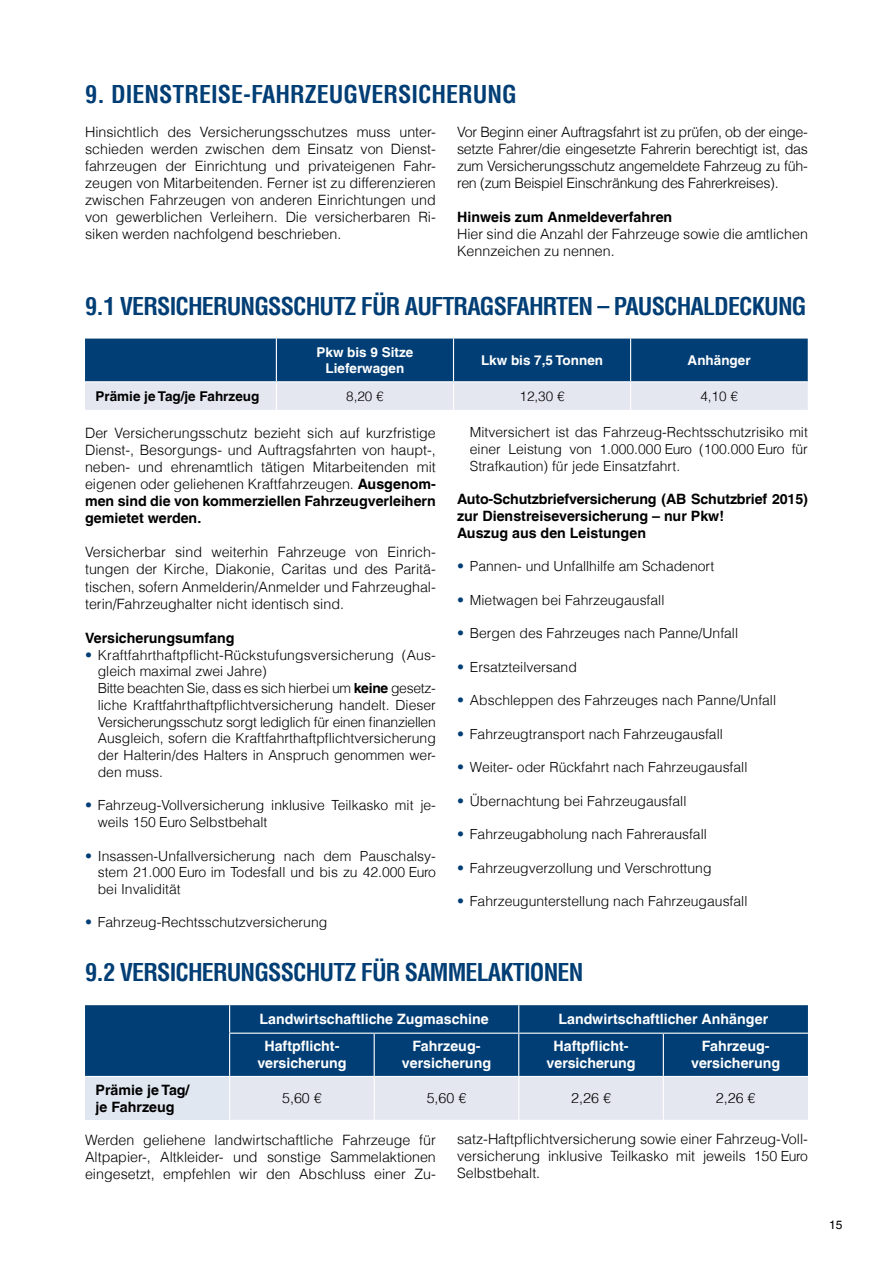
<style>
.page{position:relative;width:893px;height:1263px;background:#fff}
.page>*{position:absolute;margin:0;border:0;box-sizing:border-box;transform-origin:0 0}
.t1{font:700 condensed 24px "Helvetica LT";letter-spacing:-.035em;color:#003e75}
.t2{font:700 condensed 24px "Helvetica LT";color:#003e75}
.t3{font:300 14.25px/17.1px "Helvetica LT";color:#000;text-align:justify}
.t4{font:700 14.25px/16.8px "Helvetica LT";color:#000}
.t5{font:700 14.25px/17.1px "Helvetica LT";color:#fff;text-align:center}
.t6{font:300 13.95px/16.8px "Helvetica LT";color:#000;text-align:justify}
.t7{font:700 13.5px/16.2px "Helvetica LT";color:#fff;text-align:center}
.t8{font:700 13.5px "Helvetica LT";color:#000}
.t9{font:300 13.5px "Helvetica LT";color:#000}
.t10{font:12px "Helvetica LT";color:#000}
.s1{font-weight:700}
.s2{color:#003e75}
.s3{font-size:13.95px}
</style>
<div class="page">
<div style="left:85px;top:1005px;width:723px;height:71px;background:#003e75"></div>
<div style="left:85px;top:1076px;width:145px;height:44px;background:#e1e7f1"></div>
<div style="left:230px;top:1077px;width:578px;height:43px;background:#e4e6f0"></div>
<svg style="left:229px;top:1005px;width:1px;height:27px"></svg>
<svg style="left:518px;top:1005px;width:1px;height:27px"></svg>
<hr style="left:229px;top:1032px;width:145px;height:2px;background:#fff">
<hr style="left:229px;top:1034px;width:1px;height:42px;background:#fff">
<hr style="left:374px;top:1032px;width:145px;height:2px;background:#fff">
<hr style="left:374px;top:1034px;width:1px;height:42px;background:#fff">
<hr style="left:519px;top:1032px;width:144px;height:2px;background:#fff">
<hr style="left:518px;top:1034px;width:1px;height:42px;background:#fff">
<hr style="left:663px;top:1032px;width:145px;height:2px;background:#fff">
<hr style="left:663px;top:1034px;width:1px;height:42px;background:#fff">
<hr style="left:85px;top:1076px;width:145px;height:1px;background:#fff">
<hr style="left:229px;top:1077px;width:1px;height:43px;background:#fff">
<hr style="left:374px;top:1077px;width:1px;height:43px;background:#fff">
<hr style="left:518px;top:1077px;width:1px;height:43px;background:#fff">
<hr style="left:663px;top:1077px;width:1px;height:43px;background:#fff">
<svg style="left:85px;top:339px;width:723px;height:71px;background:#5d82a7"></svg>
<h1 class="t2" style="left:85px;top:79px;width:433px">9. DIENSTREISE-FAHRZEUGVERSICHERUNG</h1>
<p class="t3" style="left:85px;top:123px;width:352px">Hinsichtlich des Versicherungsschutzes muss unter&shy;schieden werden zwischen dem Einsatz von Dienst&shy;fahrzeugen der Einrichtung und privateigenen Fahr&shy;zeugen von Mitarbeitenden. Ferner ist zu differenzieren zwischen Fahrzeugen von anderen Einrichtungen und von gewerblichen Verleihern. Die versicherbaren Ri&shy;siken werden nachfolgend beschrieben.</p>
<p class="t3" style="left:457px;top:123px;width:352px">Vor Beginn einer Auftragsfahrt ist zu prüfen, ob der einge&shy;setzte Fahrer/die eingesetzte Fahrerin berechtigt ist, das zum Versicherungsschutz angemeldete Fahrzeug zu füh&shy;ren (zum Beispiel Einschränkung des Fahrerkreises).</p>
<p class="t4" style="left:457px;top:209px;width:217px">Hinweis zum Anmeldeverfahren</p>
<p class="t3" style="left:457px;top:226px;width:352px">Hier sind die Anzahl der Fahrzeuge sowie die amtlichen<br>Kennzeichen zu nennen.</p>
<h1 class="t1" style="left:85px;top:291px;width:723px">9.1 VERSICHERUNGSSCHUTZ FÜR AUFTRAGSFAHRTEN – PAUSCHALDECKUNG</h1>
<p class="t7" style="left:316px;top:344px;width:98px">Pkw bis 9 Sitze<br>Lieferwagen</p>
<p class="t7" style="left:481px;top:352px;width:124px">Lkw bis 7,5 Tonnen</p>
<p class="t7" style="left:688px;top:352px;width:65px">Anhänger</p>
<p class="t8" style="left:96px;top:388px;width:165px">Prämie je Tag/je Fahrzeug</p>
<p class="t9" style="left:346px;top:387px;width:39px">8,20 €</p>
<p class="t9" style="left:519px;top:387px;width:47px">12,30 €</p>
<p class="t9" style="left:700px;top:387px;width:39px">4,10 €</p>
<p class="t3" style="left:85px;top:424px;width:352px">Der Versicherungsschutz bezieht sich auf kurzfristige Dienst-, Besorgungs- und Auftragsfahrten von haupt-, neben- und ehrenamtlich tätigen Mitarbeitenden mit eigenen oder geliehenen Kraftfahrzeugen. <span class="s1">Ausgenom&shy;men sind die von kommerziellen Fahrzeugverleihern gemietet werden.</span></p>
<p class="t3" style="left:85px;top:544px;width:352px">Versicherbar sind weiterhin Fahrzeuge von Einrich&shy;tungen der Kirche, Diakonie, Caritas und des Paritä&shy;tischen, sofern Anmelderin/Anmelder und Fahrzeughal&shy;terin/Fahrzeughalter nicht identisch sind.</p>
<p class="t4" style="left:85px;top:629px;width:151px">Versicherungsumfang</p>
<p class="t6" style="left:98px;top:646px;width:340px;text-align:left;text-indent:-13px"><span class="s2">•</span> Kraftfahrthaftpflicht-Rückstufungsversicherung (Aus&shy;gleich maximal zwei Jahre)<br>Bitte beachten Sie, dass es sich hierbei um <span class="s1">keine</span> gesetz&shy;liche Kraftfahrthaftpflichtversicherung handelt. Dieser Versicherungsschutz sorgt lediglich für einen finanziellen Ausgleich, sofern die Kraftfahrthaftpflichtversicherung der Halterin/des Halters in Anspruch genommen wer&shy;den muss.</p>
<p class="t6" style="left:98px;top:797px;width:340px;text-indent:-13px"><span class="s2">•</span> Fahrzeug-Vollversicherung inklusive Teilkasko mit je&shy;weils 150 Euro Selbstbehalt</p>
<p class="t6" style="left:98px;top:847px;width:340px;text-indent:-13px"><span class="s2">•</span> Insassen-Unfallversicherung nach dem Pauschalsy&shy;stem 21.000 Euro im Todesfall und bis zu 42.000 Euro bei Invalidität</p>
<p class="t6" style="left:85px;top:914px;width:244px"><span class="s2">•</span> Fahrzeug-Rechtsschutzversicherung</p>
<p class="t6" style="left:470px;top:424px;width:340px">Mitversichert ist das Fahrzeug-Rechtsschutzrisiko mit einer Leistung von 1.000.000 Euro (100.000 Euro für Strafkaution) für jede Einsatzfahrt.</p>
<p class="t4" style="left:457px;top:491px;width:352px">Auto-Schutzbriefversicherung (AB Schutzbrief 2015) zur Dienstreiseversicherung – nur Pkw!<br>Auszug aus den Leistungen</p>
<p class="t6" style="left:457px;top:558px;width:259px"><span class="s2">•</span> Pannen- und Unfallhilfe am Schadenort</p>
<p class="t6" style="left:457px;top:591px;width:209px"><span class="s2">•</span> Mietwagen bei Fahrzeugausfall</p>
<p class="t6" style="left:457px;top:625px;width:283px"><span class="s2">•</span> Bergen des Fahrzeuges nach Panne/Unfall</p>
<p class="t6" style="left:457px;top:658px;width:121px"><span class="s2">•</span> Ersatzteilversand</p>
<p class="t6" style="left:457px;top:692px;width:321px"><span class="s2">•</span> Abschleppen des Fahrzeuges nach Panne/Unfall</p>
<p class="t6" style="left:457px;top:725px;width:267px"><span class="s2">•</span> Fahrzeugtransport nach Fahrzeugausfall</p>
<p class="t6" style="left:457px;top:759px;width:292px"><span class="s2">•</span> Weiter- oder Rückfahrt nach Fahrzeugausfall</p>
<p class="t6" style="left:457px;top:792px;width:231px"><span class="s2">•</span> Übernachtung bei Fahrzeugausfall</p>
<p class="t6" style="left:457px;top:826px;width:251px"><span class="s2">•</span> Fahrzeugabholung nach Fahrerausfall</p>
<p class="t6" style="left:457px;top:859px;width:256px"><span class="s2">•</span> Fahrzeugverzollung und Verschrottung</p>
<p class="t6" style="left:457px;top:893px;width:292px"><span class="s2">•</span> Fahrzeugunterstellung nach Fahrzeugausfall</p>
<h1 class="t1" style="left:85px;top:957px;width:500px">9.2 VERSICHERUNGSSCHUTZ FÜR SAMMELAKTIONEN</h1>
<p class="t5" style="left:260px;top:1010px;width:231px">Landwirtschaftliche Zugmaschine</p>
<p class="t5" style="left:558px;top:1010px;width:211px">Landwirtschaftlicher Anhänger</p>
<p class="t5" style="left:257px;top:1037px;width:91px">Haftpflicht&shy;versicherung</p>
<p class="t5" style="left:402px;top:1037px;width:91px">Fahrzeug&shy;versicherung</p>
<p class="t5" style="left:546px;top:1037px;width:91px">Haftpflicht&shy;versicherung</p>
<p class="t5" style="left:691px;top:1037px;width:91px">Fahrzeug&shy;versicherung</p>
<p class="t4" style="left:96px;top:1081px;width:95px">Prämie je Tag/ je Fahrzeug</p>
<p class="t3" style="left:282px;top:1089px;width:41px">5,60 €</p>
<p class="t3" style="left:427px;top:1089px;width:41px">5,60 €</p>
<p class="t3" style="left:571px;top:1089px;width:41px">2,26 €</p>
<p class="t3" style="left:716px;top:1089px;width:41px">2,26 €</p>
<p class="t3" style="left:85px;top:1131px;width:352px">Werden geliehene landwirtschaftliche Fahrzeuge für Altpapier-, Altkleider- und sonstige Sammelaktionen eingesetzt, empfehlen wir den Abschluss einer Zu-</p>
<p class="t3" style="left:457px;top:1130px;width:352px">satz-Haftpflichtversicherung sowie einer Fahrzeug-Voll&shy;versicherung inklusive Teilkasko mit jeweils 150 <span class="s3">Euro </span>Selbstbehalt.</p>
<p class="t10" style="left:829px;top:1218px;width:15px">15</p>
</div>
